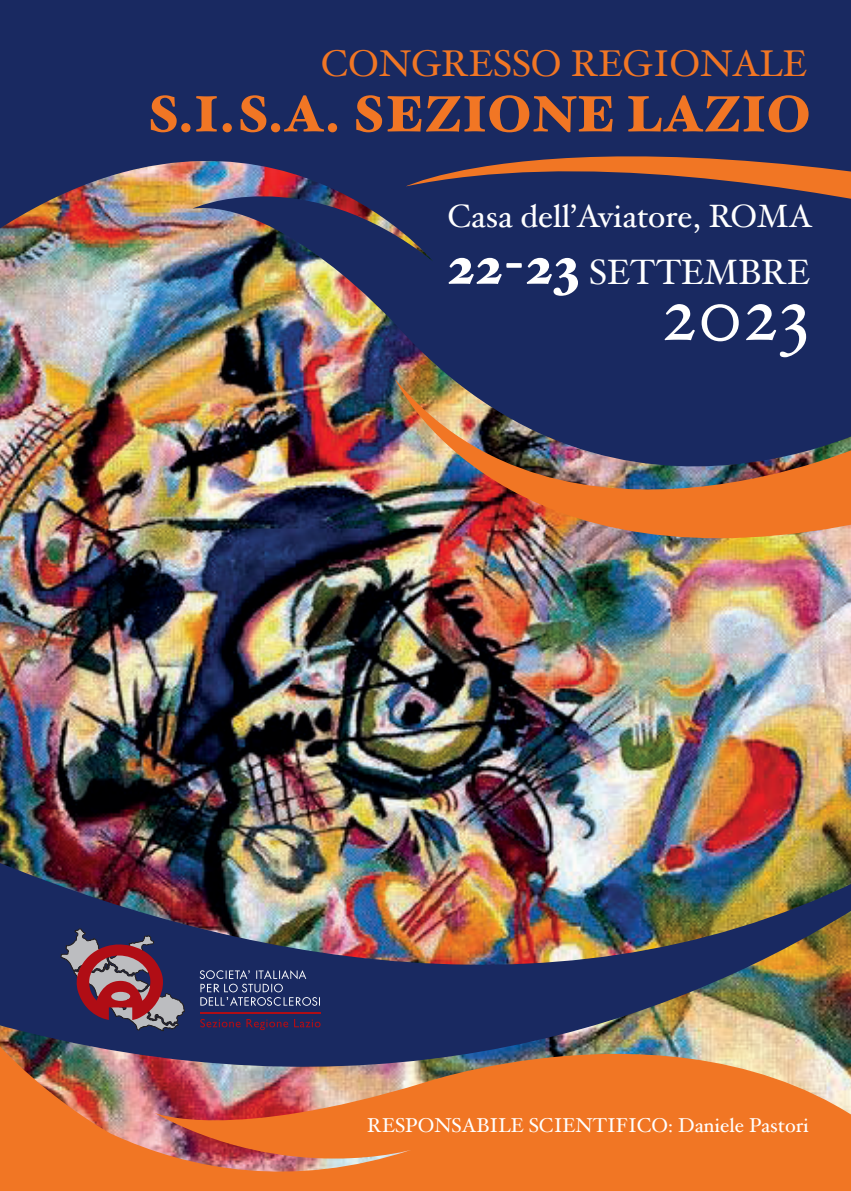
<style>
.page{position:relative;width:851px;height:1191px;background:#fff}
.page>*{position:absolute;margin:0;border:0;box-sizing:border-box;transform-origin:0 0}
.t1{font:78px "Hoefler Text";color:#fff}
.t2{font:900 51px "Hoefler Text";color:#f17624}
.t3{font:37.2px "Hoefler Text";color:#f17624}
.t4{font:35.2px "Hoefler Text";color:#fff}
.t5{font:32.2px "Hoefler Text";color:#fff}
.t6{font:20px "Hoefler Text";color:#fff}
.s1{font-weight:900;font-size:54px}
</style>
<div class="page">
<img style="left:0;top:581px;width:850px;height:610px">
<img style="left:0;top:0;width:850px;height:581px">
<img style="left:395px;top:379px;width:455px;height:225px">
<svg style="left:200px;top:1018px;width:40px;height:9px"></svg>
<svg style="left:246px;top:1019px;width:42px;height:11px"></svg>
<svg style="left:294px;top:1019px;width:26px;height:8px"></svg>
<hr style="left:200px;top:1012px;width:121px;height:2px;background:#b00d15">
<svg style="left:60px;top:928px;width:125px;height:103px;background:#654562"></svg>
<svg style="left:200px;top:970px;width:120px;height:35px;background:#3c4a79"></svg>
<svg style="left:406px;top:80px;width:444px;height:233px;background:#272e5c"></svg>
<h3 class="t3" style="left:321px;top:42px;width:487px">CONGRESSO REGIONALE</h3>
<h2 class="t2" style="left:146px;top:84px;width:666px">S.I.S.A. SEZIONE LAZIO</h2>
<h3 class="t5" style="left:447px;top:197px;width:366px">Casa dell’Aviatore, ROMA</h3>
<h3 class="t4" style="left:447px;top:251px;width:364px"><span class="s1">22-23</span> SETTEMBRE</h3>
<h1 class="t1" style="left:662px;top:267px;width:149px">2023</h1>
<p class="t6" style="left:367px;top:1113px;width:443px">RESPONSABILE SCIENTIFICO: Daniele Pastori</p>
</div>
